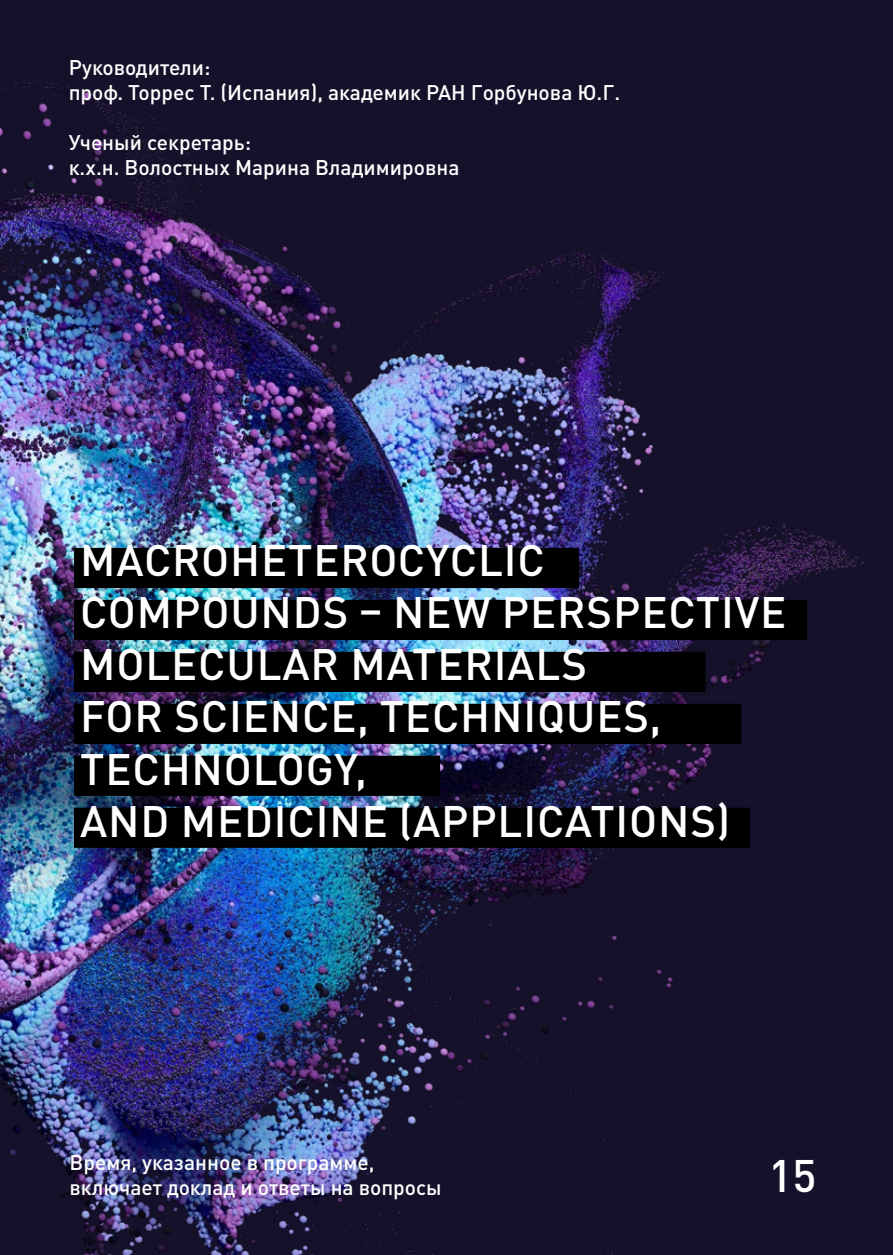
<style>
.page{position:relative;width:893px;height:1255px;background:#fff}
.page>*{position:absolute;margin:0;border:0;box-sizing:border-box;transform-origin:0 0}
.t1{font:500 45px "DIN Pro";color:#fff}
.t2{font:500 43.5px/52.2px "DIN Pro";letter-spacing:.02em;color:#fff}
.t3{font:500 21px/25.2px "DIN Pro";color:#fff}
</style>
<div class="page">
<div style="left:0;top:0;width:893px;height:1254px;background:#16112a"></div>
<img style="left:0;top:81px;width:864px;height:1173px">
<div style="left:75px;top:548px;width:503px;height:39px;background:#000"></div>
<div style="left:74px;top:548px;width:505px;height:40px;border:2px solid #000"></div>
<div style="left:75px;top:652px;width:630px;height:39px;background:#000"></div>
<div style="left:74px;top:651px;width:631px;height:41px;border:2px solid #000"></div>
<div style="left:75px;top:600px;width:731px;height:39px;background:#000"></div>
<div style="left:74px;top:600px;width:733px;height:40px;border:2px solid #000"></div>
<div style="left:75px;top:704px;width:666px;height:39px;background:#000"></div>
<div style="left:74px;top:703px;width:667px;height:41px;border:2px solid #000"></div>
<div style="left:75px;top:808px;width:674px;height:39px;background:#000"></div>
<div style="left:74px;top:807px;width:676px;height:40px;border:2px solid #000"></div>
<div style="left:75px;top:756px;width:364px;height:39px;background:#000"></div>
<div style="left:74px;top:755px;width:366px;height:40px;border:2px solid #000"></div>
<p class="t3" style="left:69px;top:52px;width:553px">Руководители:<br>проф. Торрес Т. (Испания), академик РАН Горбунова Ю.Г.</p>
<p class="t3" style="left:69px;top:128px;width:392px">Ученый секретарь:<br>к.х.н. Волостных Марина Владимировна</p>
<h2 class="t2" style="left:80px;top:529px;width:708px">MACROHETEROCYCLIC<br>COMPOUNDS – NEW PERSPECTIVE<br>MOLECULAR MATERIALS<br>FOR SCIENCE, TECHNIQUES,<br>TECHNOLOGY,<br>AND MEDICINE (APPLICATIONS)</h2>
<p class="t3" style="left:69px;top:1147px;width:374px">Время, указанное в программе, включает доклад и ответы на вопросы</p>
<h1 class="t1" style="left:768px;top:1138px;width:49px">15</h1>
</div>
